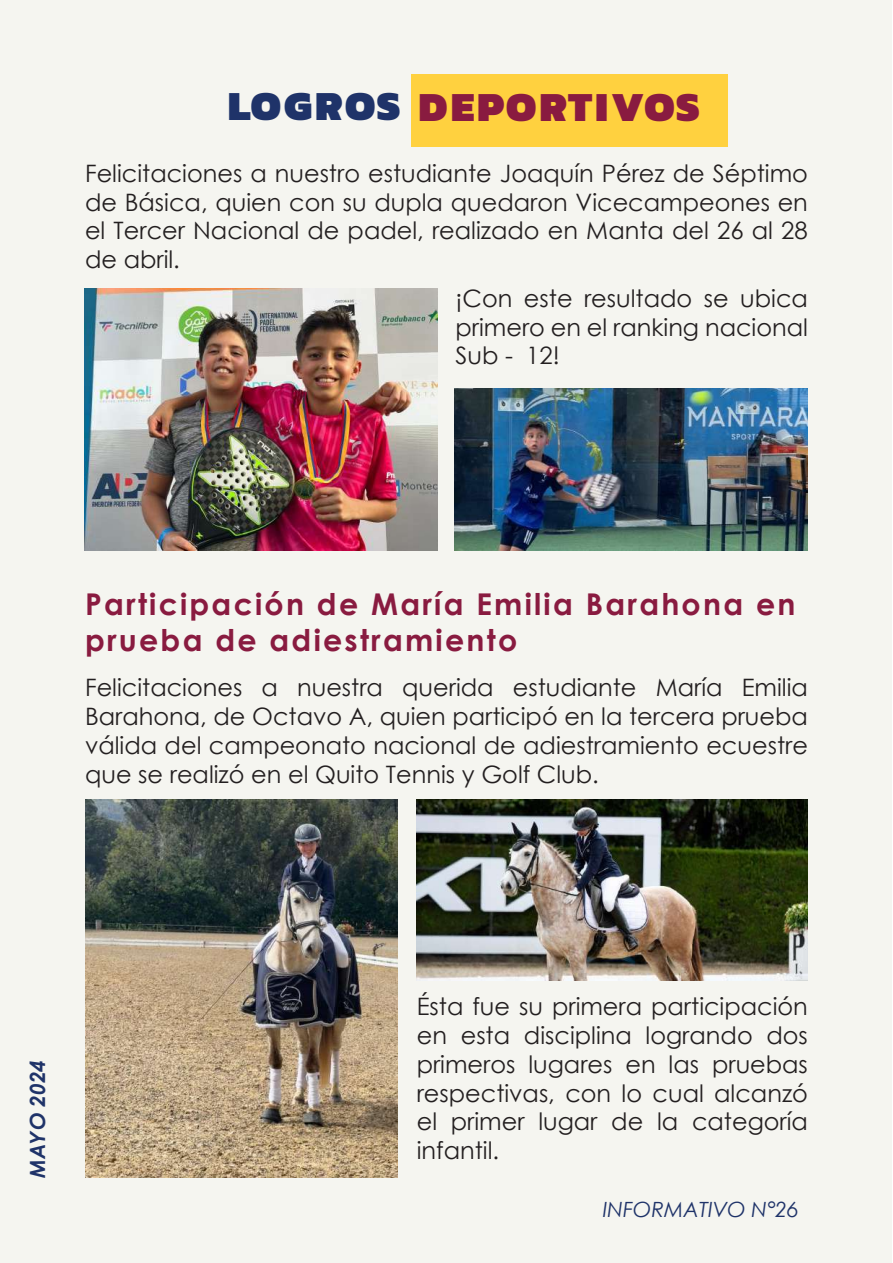
<style>
.page{position:relative;width:893px;height:1263px;background:#fff}
.page>*{position:absolute;margin:0;border:0;box-sizing:border-box;transform-origin:0 0}
.t1{font:900 42px "Kanit";letter-spacing:.065em;color:#891b40}
.t2{font:700 30px/36px "Century Gothic";letter-spacing:.075em;color:#891b40}
.t3{font:24px/28.8px "Century Gothic";color:#231f20;text-align:justify}
.t4{font:italic 21px "Century Gothic";color:#1f3369}
.t5{font:italic 700 21px "Century Gothic";color:#1f3369}
.s1{color:#1f3369}
</style>
<div class="page">
<div style="left:0;top:0;width:892px;height:1263px;background:#f5f5f0"></div>
<div style="left:411px;top:74px;width:316px;height:73px;background:#ffd13f"></div>
<img style="left:85px;top:799px;width:313px;height:379px">
<img style="left:417px;top:799px;width:391px;height:181px">
<img style="left:85px;top:289px;width:352px;height:262px">
<img style="left:455px;top:388px;width:353px;height:163px">
<h1 class="t1" style="left:228px;top:71px;width:473px"><span class="s1">LOGROS</span> DEPORTIVOS</h1>
<p class="t3" style="left:85px;top:158px;width:724px">Felicitaciones a nuestro estudiante Joaquín Pérez de Séptimo de Básica, quien con su dupla quedaron Vicecampeones en el Tercer Nacional de padel, realizado en Manta del 26 al 28 de abril.</p>
<p class="t3" style="left:455px;top:283px;width:354px">¡Con este resultado se ubica primero en el ranking nacional Sub - 12!</p>
<p class="t2" style="left:85px;top:584px;width:712px">Participación de María Emilia Barahona en prueba de adiestramiento</p>
<p class="t3" style="left:85px;top:673px;width:724px">Felicitaciones a nuestra querida estudiante María Emilia Barahona, de Octavo A, quien participó en la tercera prueba válida del campeonato nacional de adiestramiento ecuestre que se realizó en el Quito Tennis y Golf Club.</p>
<p class="t5" style="left:22px;top:1178px;width:120px;rotate:-90deg">MAYO 2024</p>
<p class="t3" style="left:417px;top:992px;width:393px">Ésta fue su primera participación en esta disciplina logrando dos primeros lugares en las pruebas respectivas, con lo cual alcanzó el primer lugar de la categoría infantil.</p>
<p class="t4" style="left:603px;top:1195px;width:198px">INFORMATIVO N°26</p>
</div>
